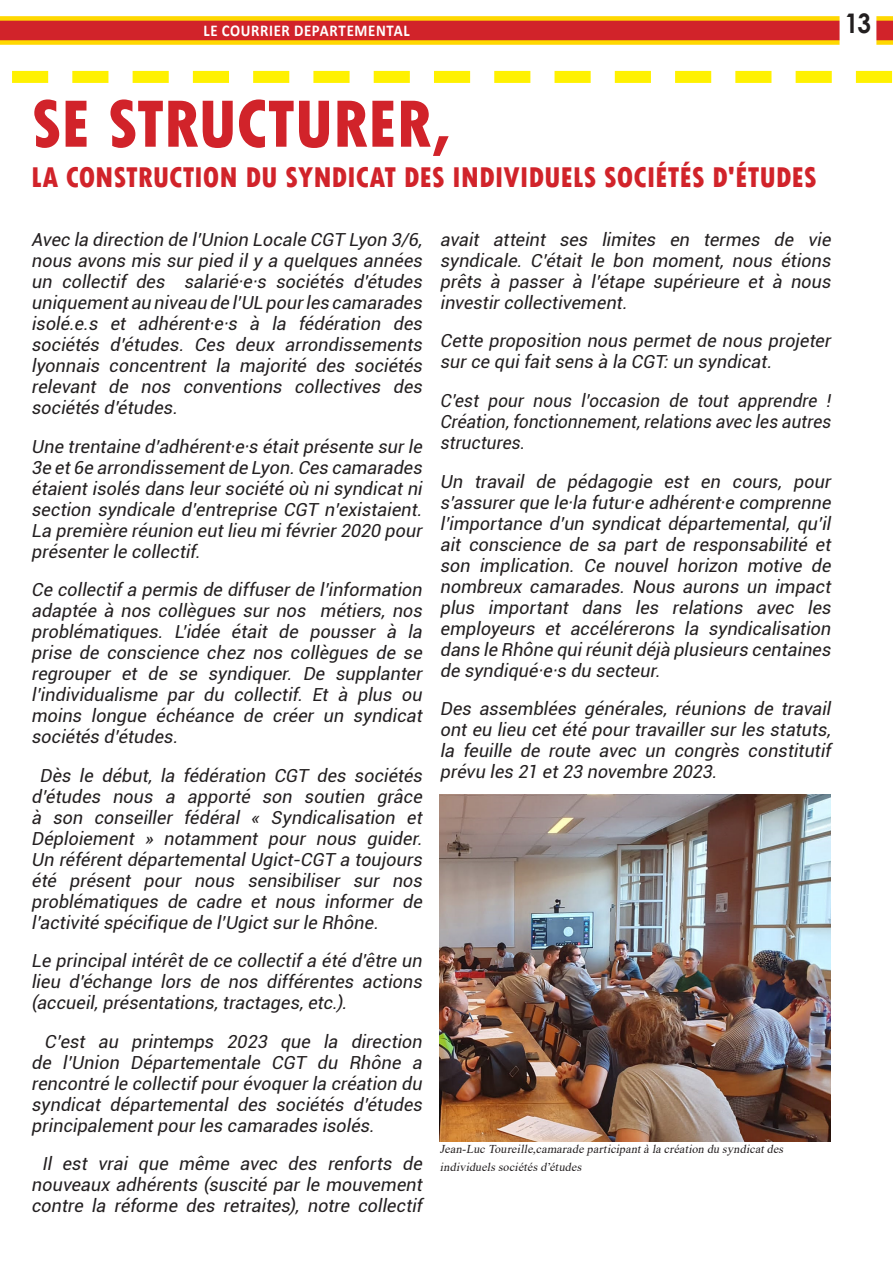
<style>
.page{position:relative;width:893px;height:1263px;background:#fff}
.page>*{position:absolute;margin:0;border:0;box-sizing:border-box;transform-origin:0 0}
.SOMMAIRE_RUBRIQUE{font:800 condensed 70.5px "Tw Cen";letter-spacing:-.015em;color:#d1232a}
.SOMMAIRE_RUBRIQUE-2{font:800 condensed 30px "Tw Cen";letter-spacing:-.005em;color:#d1232a}
.SOMMAIRE_RUBRIQUE-3{font:700 27px "Century Gothic";color:#231f20;scale:.9 1}
.SOMMAIRE_RUBRIQUE-4{font:italic 18px/21px "Roboto";color:#231f20;text-align:justify}
.SOMMAIRE_RUBRIQUE-5{font:italic 18px/21px "Roboto";color:#231f20;text-align:justify;scale:.96 1}
.SOMMAIRE_RUBRIQUE-6{font:700 16.5px "Calibri";letter-spacing:.045em;color:#fff;scale:.9 1}
.SOMMAIRE_RUBRIQUE-7{font:italic 12px/18px "Times New Roman";color:#231f20}
</style>
<div class="page">
<svg style="left:0;top:16px;width:893px;height:29px;background:#e16429"></svg>
<svg style="left:12px;top:71px;width:880px;height:12px"></svg>
<img style="left:440px;top:794px;width:390px;height:348px">
<p class="SOMMAIRE_RUBRIQUE-6" style="left:203px;top:19px;width:231px">LE COURRIER DEPARTEMENTAL</p>
<p class="SOMMAIRE_RUBRIQUE-3" style="left:845px;top:2px;width:30px">13</p>
<p class="SOMMAIRE_RUBRIQUE" style="left:31px;top:82px;width:421px">SE STRUCTURER,</p>
<p class="SOMMAIRE_RUBRIQUE-2" style="left:31px;top:160px;width:787px">LA CONSTRUCTION DU SYNDICAT DES INDIVIDUELS SOCIÉTÉS D'ÉTUDES</p>
<p class="SOMMAIRE_RUBRIQUE-4" style="left:31px;top:228px;width:396px">Avec la direction de l’Union Locale CGT Lyon 3/6, nous avons mis sur pied il y a quelques années un collectif des salarié·e·s sociétés d'études uniquementau niveau de l’UL pourles camarades isolé.e.s et adhérent·e·s à la fédération des sociétés d’études. Ces deux arrondissements lyonnais concentrent la majorité des sociétés relevant de nos conventions collectives des sociétés d'études.</p>
<p class="SOMMAIRE_RUBRIQUE-4" style="left:31px;top:435px;width:396px">Une trentaine d’adhérent·e·s étaitprésente surle 3e et6e arrondissementde Lyon.Ces camarades étaientisolés dans leursociété où nisyndicatni section syndicale d’entreprise CGT n’existaient.<br>La première réunion eutlieu mifévrier2020 pour présenterle collectif.</p>
<p class="SOMMAIRE_RUBRIQUE-4" style="left:31px;top:578px;width:396px">Ce collectifa permis de diffuserde l’information adaptée à nos collègues sur nos métiers, nos problématiques. L’idée était de pousser à la prise de conscience chez nos collègues de se regrouper et de se syndiquer. De supplanter l’individualisme par du collectif. Et à plus ou moins longue échéance de créer un syndicat sociétés d’études.</p>
<p class="SOMMAIRE_RUBRIQUE-4" style="left:31px;top:764px;width:396px;text-indent:8px">Dès le début, la fédération CGT des sociétés d’études nous a apporté son soutien grâce à son conseiller fédéral « Syndicalisation et Déploiement » notamment pour nous guider.<br>Un référentdépartementalUgict-CGT a toujours été présent pour nous sensibiliser sur nos problématiques de cadre et nous informer de l’activité spécifique de l’Ugictsurle Rhône.</p>
<p class="SOMMAIRE_RUBRIQUE-4" style="left:31px;top:949px;width:396px">Le principalintérêtde ce collectifa été d'être un lieu d'échange lors de nos différentes actions (accueil,présentations,tractages,etc.).</p>
<p class="SOMMAIRE_RUBRIQUE-4" style="left:31px;top:1030px;width:396px;text-indent:13px">C’est au printemps 2023 que la direction de l’Union Départementale CGT du Rhône a rencontré le collectifpourévoquerla création du syndicat départemental des sociétés d’études principalementpourles camarades isolés.</p>
<p class="SOMMAIRE_RUBRIQUE-4" style="left:31px;top:1152px;width:396px;text-align:center">Il est vrai que même avec des renforts de nouveaux adhérents (suscité par le mouvement contre la réforme des retraites), notre collectif</p>
<p class="SOMMAIRE_RUBRIQUE-4" style="left:440px;top:228px;width:396px">avait atteint ses limites en termes de vie syndicale. C’était le bon moment, nous étions prêts à passer à l’étape supérieure et à nous investircollectivement.</p>
<p class="SOMMAIRE_RUBRIQUE-4" style="left:440px;top:330px;width:396px">Cette proposition nous permet de nous projeter surce quifaitsens à la CGT:un syndicat.</p>
<p class="SOMMAIRE_RUBRIQUE-5" style="left:440px;top:389px;width:413px">C'est pour nous l’occasion de tout apprendre !<br>Création,fonctionnement,relations avec les autres structures.</p>
<p class="SOMMAIRE_RUBRIQUE-4" style="left:440px;top:470px;width:396px">Un travail de pédagogie est en cours, pour s’assurerque le·la futur·e adhérent·e comprenne l’importance d’un syndicat départemental, qu’il ait conscience de sa part de responsabilité et son implication. Ce nouvel horizon motive de nombreux camarades. Nous aurons un impact plus important dans les relations avec les employeurs et accélérerons la syndicalisation dans le Rhône quiréunitdéjà plusieurs centaines de syndiqué·e·s du secteur.</p>
<p class="SOMMAIRE_RUBRIQUE-4" style="left:440px;top:697px;width:396px">Des assemblées générales, réunions de travail ont eu lieu cet été pour travailler sur les statuts, la feuille de route avec un congrès constitutif prévu les 21 et23 novembre 2023.</p>
<p class="SOMMAIRE_RUBRIQUE-7" style="left:440px;top:1140px;width:348px">Jean-Luc Toureille,camarade participantà la création du syndicatdes individuelssociétésd’études</p>
</div>
